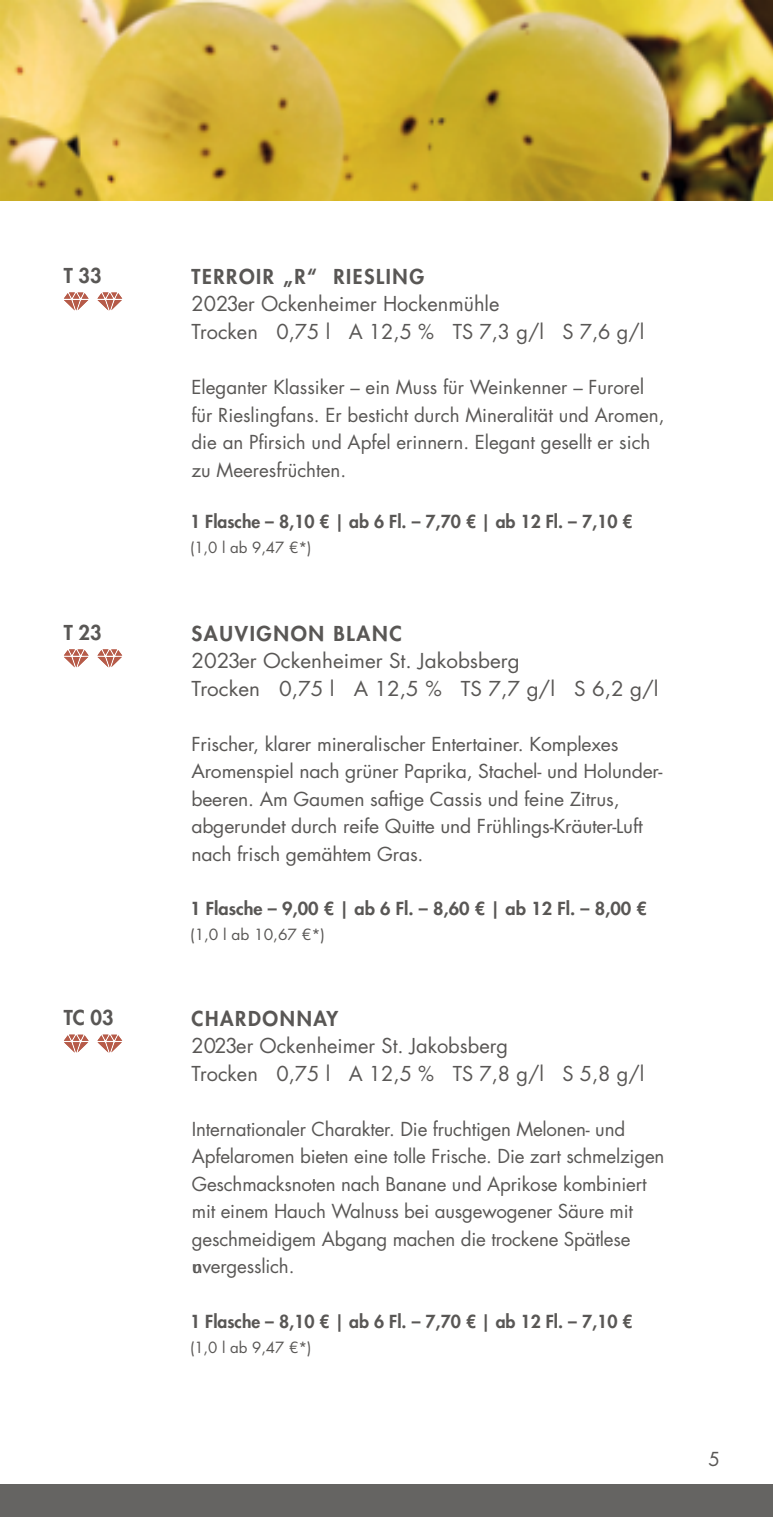
<style>
.page{position:relative;width:773px;height:1517px;background:#fff}
.page>*{position:absolute;margin:0;border:0;box-sizing:border-box;transform-origin:0 0}
.t1{font:20px/27.5px "Futura Std";color:#595755}
.t2{font:800 20px "Futura Std";letter-spacing:.08em;color:#595755}
.t3{font:18.75px/27.5px "Futura Std";letter-spacing:-.01em;color:#595755}
.t4{font:800 17.5px "Futura Std";color:#595755}
.t5{font:15px "Futura Std";color:#595755}
.s1{font-size:20px}
</style>
<div class="page">
<svg style="left:64px;top:292px;width:25px;height:18px"></svg>
<svg style="left:97px;top:292px;width:25px;height:18px"></svg>
<svg style="left:64px;top:649px;width:25px;height:18px"></svg>
<svg style="left:97px;top:649px;width:25px;height:18px"></svg>
<svg style="left:97px;top:1034px;width:25px;height:18px"></svg>
<svg style="left:64px;top:1034px;width:25px;height:18px"></svg>
<div style="left:0;top:1484px;width:772px;height:33px;background:#656462"></div>
<img style="left:0;top:0;width:772px;height:200px">
<p class="t2" style="left:64px;top:266px;width:39px">T 33</p>
<p class="t2" style="left:191px;top:267px;width:234px">TERROIR „R“ RIESLING</p>
<p class="t1" style="left:191px;top:291px;width:454px">2023er Ockenheimer Hockenmühle<br>Trocken 0,75 l A 12,5 % TS 7,3 g/l S 7,6 g/l</p>
<p class="t3" style="left:191px;top:374px;width:474px">Eleganter Klassiker – ein Muss für Weinkenner – Furore<span class="s1">l </span>für Rieslingfans. Er besticht durch Mineralität und Aromen, die an Pfirsich und Apfel erinnern. Elegant gesellt er sich zu Meeresfrüchten.</p>
<p class="t4" style="left:190px;top:513px;width:444px">1 Flasche – 8,10 € | ab 6 Fl. – 7,70 € | ab 12 Fl. – 7,10 €</p>
<p class="t5" style="left:190px;top:540px;width:123px">(1,0 l ab 9,47 €*)</p>
<p class="t2" style="left:64px;top:623px;width:39px">T 23</p>
<p class="t2" style="left:191px;top:624px;width:212px">SAUVIGNON BLANC</p>
<p class="t1" style="left:191px;top:648px;width:468px">2023er Ockenheimer St. Jakobsberg<br>Trocken 0,75 l A 12,5 % TS 7,7 g/l S 6,2 g/l</p>
<p class="t3" style="left:191px;top:730px;width:472px">Frischer, klarer mineralischer Entertainer. Komplexes Aromenspiel nach grüner Paprika, Stachel- und Holunder&shy;beeren. Am Gaumen saftige Cassis und feine Zitrus, abgerundet durch reife Quitte und Frühlings-Kräuter-Luft nach frisch gemähtem Gras.</p>
<p class="t4" style="left:190px;top:901px;width:458px">1 Flasche – 9,00 € | ab 6 Fl. – 8,60 € | ab 12 Fl. – 8,00 €</p>
<p class="t5" style="left:190px;top:928px;width:136px">(1,0 l ab 10,67 €*)</p>
<p class="t2" style="left:64px;top:1008px;width:51px">TC 03</p>
<p class="t2" style="left:191px;top:1009px;width:148px">CHARDONNAY</p>
<p class="t1" style="left:191px;top:1033px;width:454px">2023er Ockenheimer St. Jakobsberg<br>Trocken 0,75 l A 12,5 % TS 7,8 g/l S 5,8 g/l</p>
<p class="t3" style="left:192px;top:1115px;width:474px">Internationaler Charakter. Die fruchtigen Melonen- und Apfelaromen bieten eine tolle Frische. Die zart schmelzigen Geschmacksnoten nach Banane und Aprikose kombiniert mit einem Hauch Walnuss bei ausgewogener Säure mit geschmeidigem Abgang machen die trockene Spätlese unvergesslich.</p>
<p class="t4" style="left:190px;top:1314px;width:444px">1 Flasche – 8,10 € | ab 6 Fl. – 7,70 € | ab 12 Fl. – 7,10 €</p>
<p class="t5" style="left:190px;top:1341px;width:123px">(1,0 l ab 9,47 €*)</p>
<p class="t3" style="left:708px;top:1446px;width:13px">5</p>
</div>
